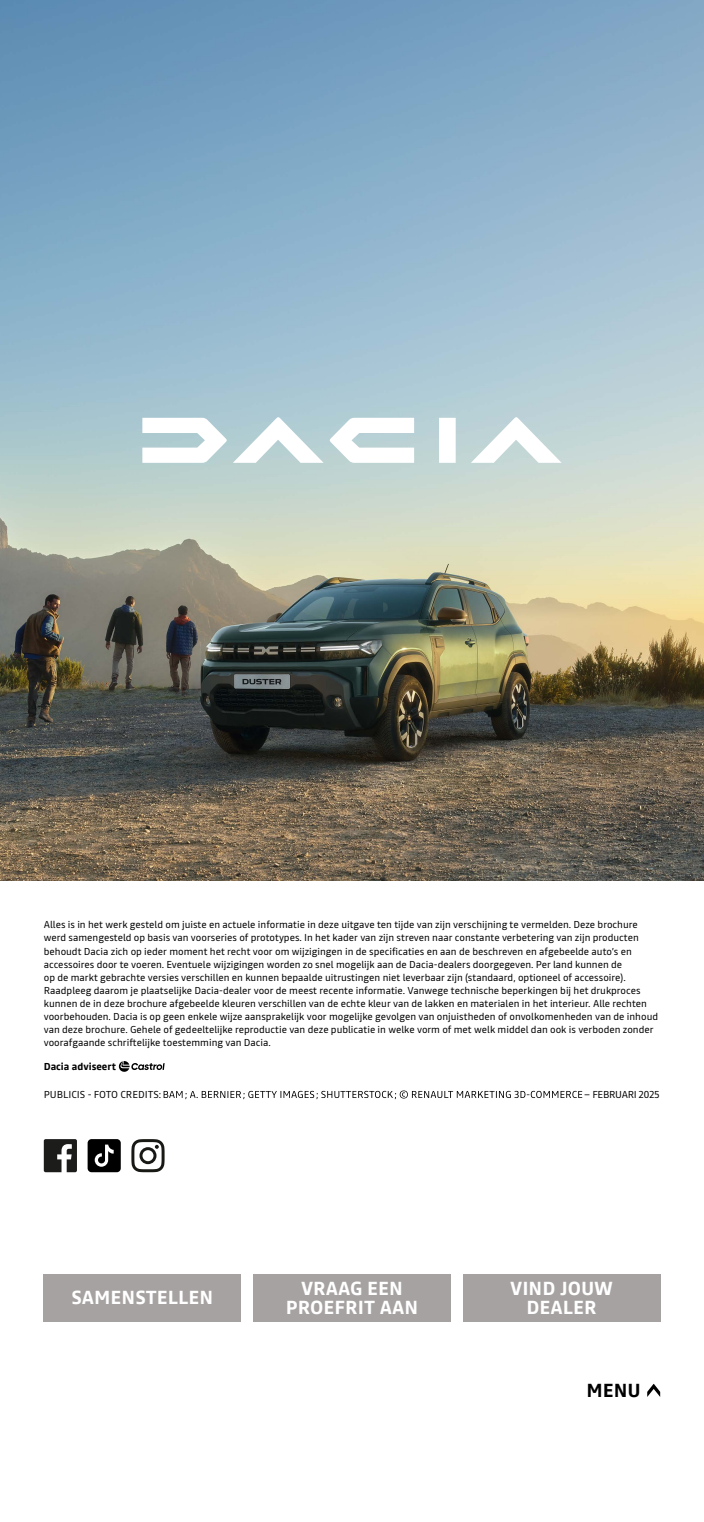
<style>
.page{position:relative;width:704px;height:1522px;background:#fff}
.page>*{position:absolute;margin:0;border:0;box-sizing:border-box;transform-origin:0 0}
.t1{font:700 18.75px/18.8px "Read";color:#fff;text-align:center}
.t2{font:700 18.75px "Read";color:#000}
.t3{font:10px/13.1px "Read";color:#000}
.t4{font:700 10px "Read";color:#000}
.t5{font:10px "Read";letter-spacing:-.03em;color:#000}
</style>
<div class="page">
<svg style="left:44px;top:1139px;width:33px;height:33px"></svg>
<svg style="left:88px;top:1139px;width:33px;height:33px"></svg>
<svg style="left:131px;top:1139px;width:33px;height:33px"></svg>
<img style="left:0;top:0;width:703px;height:880px">
<svg style="left:142px;top:417px;width:419px;height:46px"></svg>
<svg style="left:119px;top:1061px;width:45px;height:11px"></svg>
<svg style="left:647px;top:1384px;width:12px;height:13px"></svg>
<div style="left:44px;top:1274px;width:197px;height:47px;background:#a6a2a1"></div>
<div style="left:253px;top:1274px;width:197px;height:47px;background:#a6a2a1"></div>
<div style="left:462px;top:1274px;width:197px;height:47px;background:#a6a2a1"></div>
<svg style="left:163px;top:1090px;width:419px;height:9px"></svg>
<p class="t3" style="left:44px;top:918px;width:615px">Alles is in het werk gesteld om juiste en actuele informatie in deze uitgave ten tijde van zijn verschijning te vermelden. Deze brochure werd samengesteld op basis van voorseries of prototypes. In het kader van zijn streven naar constante verbetering van zijn producten behoudt Dacia zich op ieder moment het recht voor om wijzigingen in de specificaties en aan de beschreven en afgebeelde auto’s en accessoires door te voeren. Eventuele wijzigingen worden zo snel mogelijk aan de Dacia-dealers doorgegeven. Per land kunnen de<br>op de markt gebrachte versies verschillen en kunnen bepaalde uitrustingen niet leverbaar zijn (standaard, optioneel of accessoire).<br>Raadpleeg daarom je plaatselijke Dacia-dealer voor de meest recente informatie. Vanwege technische beperkingen bij het drukproces kunnen de in deze brochure afgebeelde kleuren verschillen van de echte kleur van de lakken en materialen in het interieur. Alle rechten voorbehouden. Dacia is op geen enkele wijze aansprakelijk voor mogelijke gevolgen van onjuistheden of onvolkomenheden van de inhoud van deze brochure. Gehele of gedeeltelijke reproductie van deze publicatie in welke vorm of met welk middel dan ook is verboden zonder voorafgaande schriftelijke toestemming van Dacia.</p>
<p class="t4" style="left:44px;top:1060px;width:74px">Dacia adviseert</p>
<p class="t3" style="left:44px;top:1088px;width:119px">PUBLICIS - FOTO CREDITS:</p>
<p class="t5" style="left:583px;top:1087px;width:77px">– FEBRUARI 2025</p>
<h1 class="t1" style="left:72px;top:1288px;width:143px">SAMENSTELLEN</h1>
<h1 class="t1" style="left:285px;top:1279px;width:134px">VRAAG EEN<br>PROEFRIT AAN</h1>
<h1 class="t1" style="left:509px;top:1279px;width:104px">VIND JOUW<br>DEALER</h1>
<h1 class="t2" style="left:586px;top:1377px;width:56px">MENU</h1>
</div>
